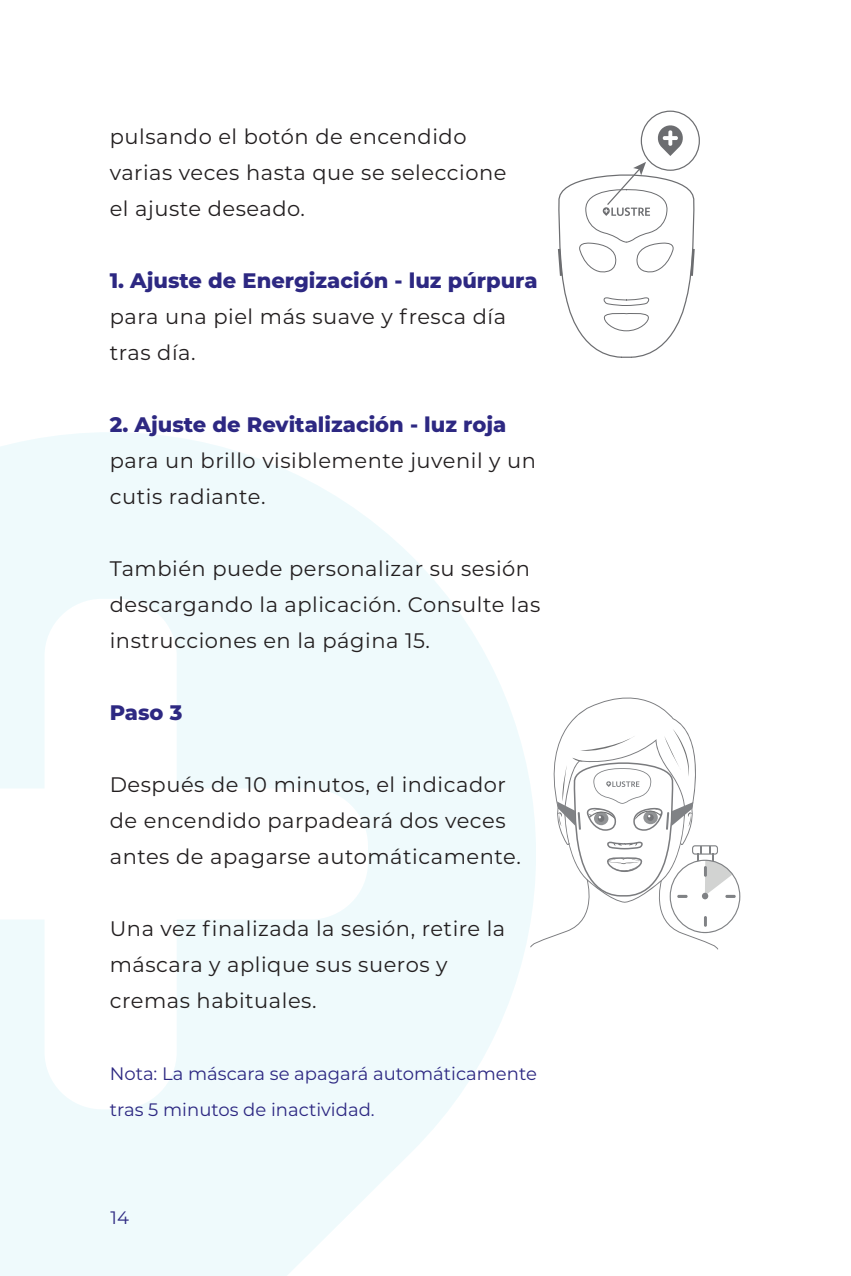
<style>
.page{position:relative;width:851px;height:1276px;background:#fff}
.page>*{position:absolute;margin:0;border:0;box-sizing:border-box;transform-origin:0 0}
.t1{font:21px/36px "Montserrat";letter-spacing:.025em;color:#231f20}
.t2{font:800 21px "Montserrat";color:#2d2882}
.t3{font:18px/36px "Montserrat";color:#2d2882}
</style>
<div class="page">
<svg style="left:0;top:432px;width:530px;height:844px;fill:#effafc"></svg>
<div style="left:640px;top:111px;width:59px;height:60px;border:1px solid #6c6d70;border-radius:50%"></div>
<svg style="left:657px;top:125px;width:26px;height:31px"></svg>
<svg style="left:557px;top:162px;width:138px;height:196px"></svg>
<svg style="left:530px;top:697px;width:210px;height:252px"></svg>
<p class="t1" style="left:110px;top:118px;width:398px">pulsando el botón de encendido varias veces hasta que se seleccione el ajuste deseado.</p>
<p class="t2" style="left:110px;top:265px;width:429px">1. Ajuste de Energización - luz púrpura</p>
<p class="t1" style="left:110px;top:298px;width:398px">para una piel más suave y fresca día tras día.</p>
<p class="t2" style="left:110px;top:409px;width:398px">2. Ajuste de Revitalización - luz roja</p>
<p class="t1" style="left:110px;top:442px;width:428px">para un brillo visiblemente juvenil y un cutis radiante.</p>
<p class="t1" style="left:110px;top:550px;width:432px">También puede personalizar su sesión descargando la aplicación. Consulte las instrucciones en la página 15.</p>
<p class="t2" style="left:110px;top:697px;width:74px">Paso 3</p>
<p class="t1" style="left:110px;top:766px;width:412px">Después de 10 minutos, el indicador de encendido parpadeará dos veces antes de apagarse automáticamente.</p>
<p class="t1" style="left:110px;top:910px;width:397px">Una vez finalizada la sesión, retire la máscara y aplique sus sueros y cremas habituales.</p>
<p class="t3" style="left:110px;top:1055px;width:428px">Nota: La máscara se apagará automáticamente tras 5 minutos de inactividad.</p>
<p class="t3" style="left:111px;top:1199px;width:20px">14</p>
</div>
